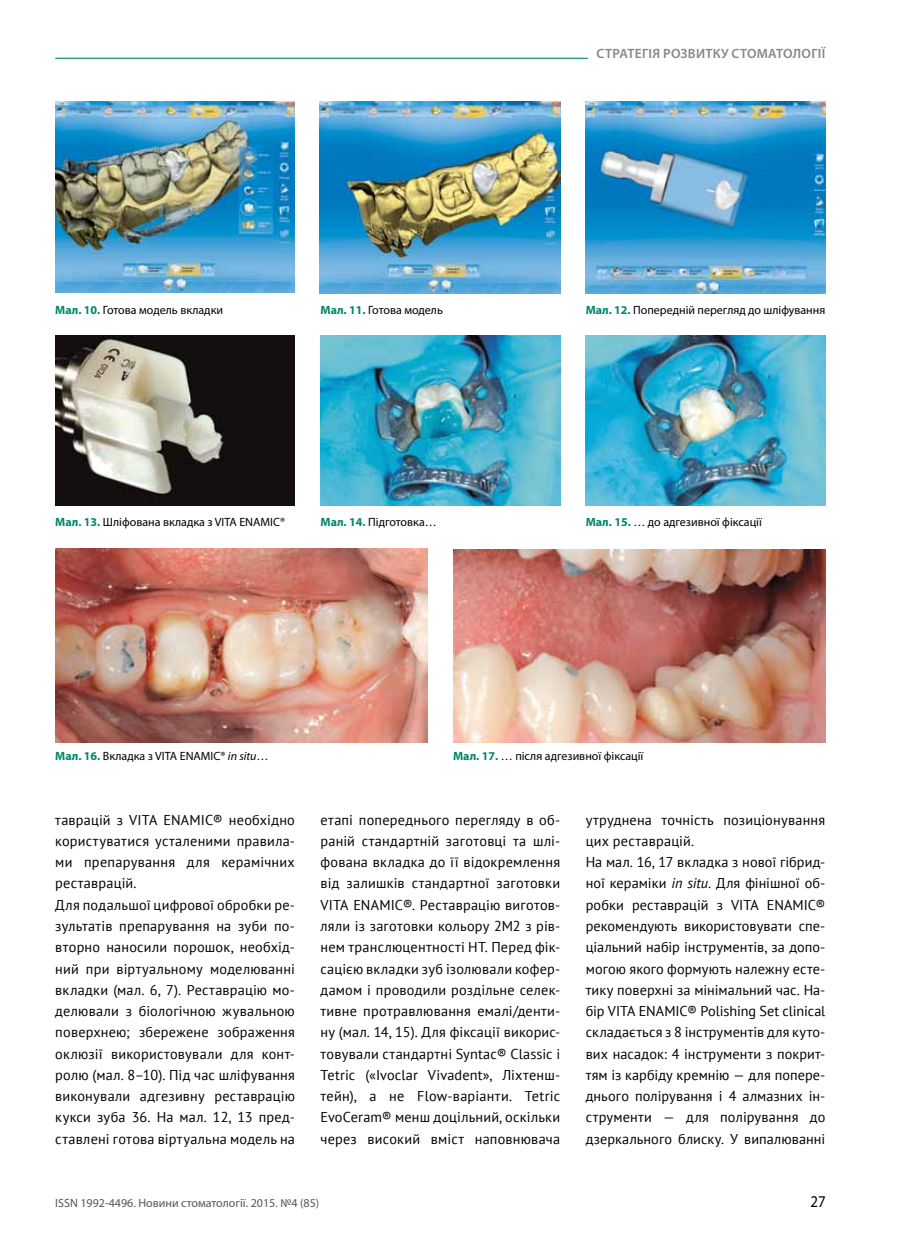
<style>
.page{position:relative;width:902px;height:1259px;background:#fff}
.page>*{position:absolute;margin:0;border:0;box-sizing:border-box;transform-origin:0 0}
.t1{font:16.5px "Myriad Pro";color:#000;scale:.9 1}
.t2{font:14.25px/21.3px "PT Sans";letter-spacing:.01em;color:#000}
.t3{font:600 13.5px "Myriad Pro";letter-spacing:.02em;color:#878786}
.t4{font:12px "Myriad Pro";color:#000}
.t5{font:12px "Myriad Pro";color:#565656}
.s1{font-weight:700;color:#008669}
.s2{font-style:italic}
</style>
<div class="page">
<hr style="left:55px;top:58px;width:683px;height:1px;background:#008669">
<div style="left:588px;top:40px;width:237px;height:27px;background:#fff"></div>
<img style="left:55px;top:102px;width:240px;height:190px">
<img style="left:319px;top:102px;width:241px;height:191px">
<img style="left:585px;top:102px;width:240px;height:191px">
<img style="left:55px;top:335px;width:240px;height:170px">
<img style="left:320px;top:335px;width:240px;height:170px">
<img style="left:585px;top:335px;width:240px;height:170px">
<img style="left:55px;top:548px;width:372px;height:194px">
<img style="left:453px;top:549px;width:372px;height:193px">
<p class="t3" style="left:596px;top:45px;width:230px">СТратегіЯ розвитку стоматології</p>
<p class="t4" style="left:55px;top:303px;width:169px"><span class="s1">Мал. 10.</span> Готова модель вкладки</p>
<p class="t4" style="left:320px;top:303px;width:124px"><span class="s1">Мал. 11.</span> Готова модель</p>
<p class="t4" style="left:585px;top:303px;width:241px"><span class="s1">Мал. 12.</span> Попередній перегляд до шліфування</p>
<p class="t4" style="left:55px;top:514px;width:231px"><span class="s1">Мал. 13.</span> Шліфована вкладка з VITA ENAMIC®</p>
<p class="t4" style="left:320px;top:514px;width:118px"><span class="s1">Мал. 14.</span> Підготовка…</p>
<p class="t4" style="left:585px;top:514px;width:178px"><span class="s1">Мал. 15.</span> … до адгезивної фіксації</p>
<p class="t4" style="left:55px;top:748px;width:215px"><span class="s1">Мал. 16.</span> Вкладка з VITA ENAMIC® <span class="s2">in situ</span>…</p>
<p class="t4" style="left:453px;top:748px;width:192px"><span class="s1">Мал. 17.</span> … після адгезивної фіксації</p>
<p class="t2" style="left:55px;top:808px;width:241px">таврацій з VITA ENAMIC® необхідно користуватися усталеними правила&shy;ми препарування для керамічних реставрацій.<br>Для подальшої цифрової обробки ре&shy;зультатів препарування на зуби по&shy;вторно наносили порошок, необхід&shy;ний при віртуальному моделюванні вкладки (мал. 6, 7). Реставрацію мо&shy;делювали з біологічною жувальною поверхнею; збережене зображення оклюзії використовували для конт&shy;ролю (мал. 8–10). Під час шліфування виконували адгезивну реставрацію кукси зуба 36. На мал. 12, 13 пред&shy;ставлені готова віртуальна модель на</p>
<p class="t2" style="left:320px;top:808px;width:241px;text-align:justify">етапі попереднього перегляду в об&shy;раній стандартній заготовці та шлі&shy;фована вкладка до її відокремлення від залишків стандартної заготовки VITA ENAMIC®. Реставрацію виготов&shy;ляли із заготовки кольору 2М2 з рів&shy;нем транслюцентності НТ. Перед фік&shy;сацією вкладки зуб ізолювали кофер&shy;дамом і проводили роздільне селек&shy;тивне протравлювання емалі/денти&shy;ну (мал. 14, 15). Для фіксації викорис&shy;товували стандартні Syntac® Classic і Tetric («Ivoclar Vivadent», Ліхтенш&shy;тейн), а не Flow-варіанти. Tetric EvoCeram® менш доцільний, оскільки через високий вміст наповнювача</p>
<p class="t2" style="left:585px;top:808px;width:241px">утруднена точність позиціонування цих реставрацій.<br>На мал. 16, 17 вкладка з нової гібрид&shy;ної кераміки <span class="s2">in situ</span>. Для фінішної об&shy;робки реставрацій з VITA ENAMIC® рекомендують використовувати спе&shy;ціальний набір інструментів, за допо&shy;могою якого формують належну есте&shy;тику поверхні за мінімальний час. На&shy;бір VITA ENAMIC® Polishing Set clinical складається з 8 інструментів для куто&shy;вих насадок: 4 інструменти з покрит&shy;тям із карбіду кремнію — для попере&shy;днього полірування і 4 алмазних ін&shy;струменти — для полірування до дзеркального блиску. У випалюванні</p>
<p class="t5" style="left:55px;top:1195px;width:265px">ISSN 1992-4496. Новини стоматології. 2015. №4 (85)</p>
<p class="t1" style="left:810px;top:1191px;width:18px">27</p>
</div>
